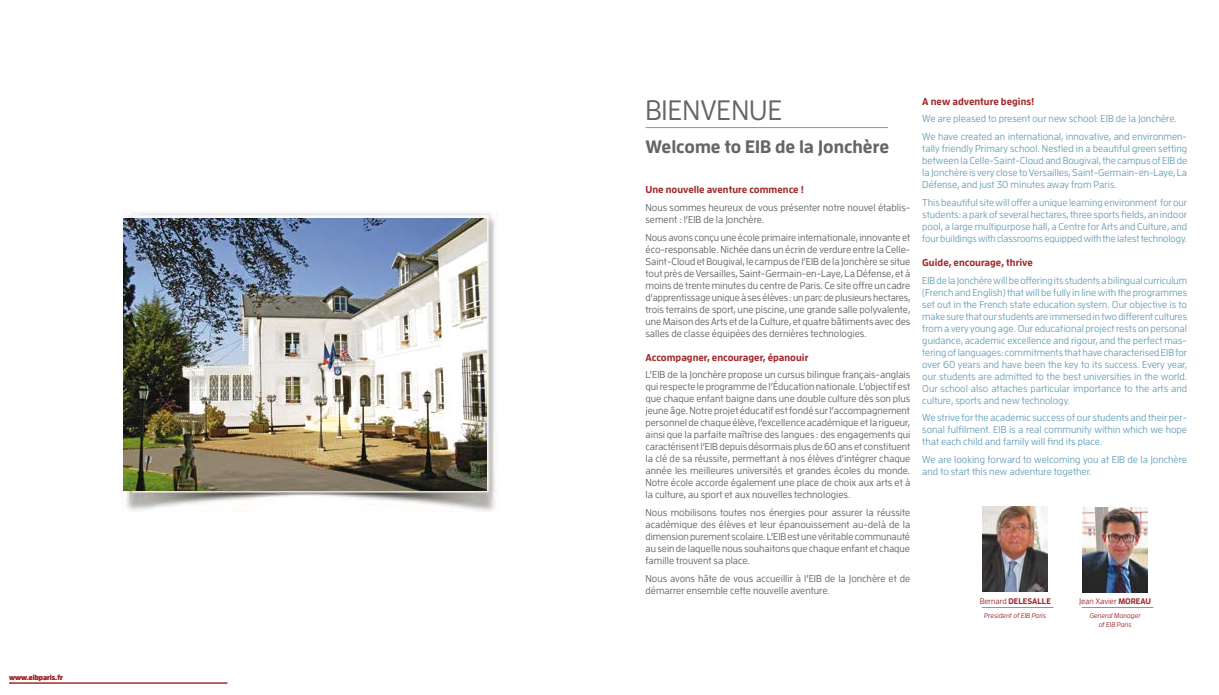
<style>
.page{position:relative;width:1219px;height:695px;background:#fff}
.page>*{position:absolute;margin:0;border:0;box-sizing:border-box;transform-origin:0 0}
.t1{font:500 28px "Enzo OT";color:#646567}
.t2{font:700 18px "Enzo OT";color:#646567}
.t3{font:500 10px/12px "Enzo OT";color:#646567;text-align:justify}
.t4{font:500 10px/12px "Enzo OT";color:#6ba2b9;text-align:justify}
.t5{font:700 10px "Enzo OT";color:#a22a2e}
.t6{font:500 8.1px "Enzo OT";color:#a22a2e}
.t7{font:700 8.1px "Enzo OT";color:#a22a2e}
.t8{font:700 7.2px "Enzo OT";color:#a22a2e}
.t9{font:italic 500 7px/8.4px "Enzo OT";color:#a22a2e;text-align:center}
.s1{font-weight:500}
.s2{font-weight:700}
</style>
<div class="page">
<img style="left:121px;top:212px;width:377px;height:299px">
<img style="left:1083px;top:507px;width:65px;height:85px">
<img style="left:983px;top:506px;width:65px;height:85px">
<hr style="left:1082px;top:607px;width:71px;height:1px;background:#a22a2e">
<hr style="left:982px;top:607px;width:71px;height:1px;background:#a22a2e">
<img style="left:123px;top:218px;width:363px;height:273px">
<hr style="left:9px;top:682px;width:218px;height:1px;background:#a22a2e">
<hr style="left:645px;top:127px;width:243px;height:1px;background:#6ba2b9">
<p class="t8" style="left:9px;top:673px;width:55px">www.eibparis.fr</p>
<h1 class="t1" style="left:645px;top:93px;width:138px">BIENVENUE</h1>
<h2 class="t2" style="left:645px;top:136px;width:245px">Welcome to EIB de la Jonchère</h2>
<p class="t5" style="left:645px;top:184px;width:160px">Une nouvelle aventure commence !</p>
<p class="t3" style="left:645px;top:201px;width:266px">Nous sommes heureux de vous présenter notre nouvel établis&shy;sement : l’EIB de la Jonchère.</p>
<p class="t3" style="left:645px;top:231px;width:266px">Nous avons conçu une école primaire internationale, innovante et éco-responsable. Nichée dans un écrin de verdure entre la Celle-Saint-Cloud et Bougival, le campus de l’EIB de la Jonchère se situe tout près de Versailles, Saint-Germain-en-Laye, La Défense, et à moins de trente minutes du centre de Paris. Ce site offre un cadre d’apprentissage unique à ses élèves : un parc de plusieurs hectares, trois terrains de sport, une piscine, une grande salle polyvalente, une Maison des Arts et de la Culture, et quatre bâtiments avec des salles de classe équipées des dernières technologies.</p>
<p class="t5" style="left:645px;top:351px;width:164px">Accompagner, encourager, épanouir</p>
<p class="t3" style="left:645px;top:368px;width:266px">L’EIB de la Jonchère propose un cursus bilingue français-anglais qui respecte le programme de l’Éducation nationale. L’objectif est que chaque enfant baigne dans une double culture dès son plus jeune âge. Notre projet éducatif est fondé sur l’accompagnement personnel de chaque élève, l’excellence académique et la rigueur, ainsi que la parfaite maîtrise des langues : des engagements qui caractérisent l’EIB depuis désormais plus de 60 ans et constituent la clé de sa réussite, permettant à nos élèves d’intégrer chaque année les meilleures universités et grandes écoles du monde.<br>Notre école accorde également une place de choix aux arts et à la culture, au sport et aux nouvelles technologies.</p>
<p class="t3" style="left:645px;top:506px;width:266px">Nous mobilisons toutes nos énergies pour assurer la réussite académique des élèves et leur épanouissement au-delà de la dimension purement scolaire. L’EIB est une véritable communauté au sein de laquelle nous souhaitons que chaque enfant et chaque famille trouvent sa place.</p>
<p class="t3" style="left:645px;top:572px;width:266px">Nous avons hâte de vous accueillir à l’EIB de la Jonchère et de démarrer ensemble cette nouvelle aventure.</p>
<p class="t5" style="left:922px;top:95px;width:114px">A new adventure begins!</p>
<p class="t4" style="left:922px;top:110px;width:266px;line-height:17.7px">We are pleased to present our new school: EIB de la Jonchère.<br>We have created an international, innovative, and environmen-</p>
<p class="t4" style="left:922px;top:142px;width:266px">tally friendly Primary school. Nestled in a beautiful green setting between la Celle-Saint-Cloud and Bougival, the campus of EIB de la Jonchère is very close to Versailles, Saint-Germain-en-Laye, La Défense, and just 30 minutes away from Paris.</p>
<p class="t4" style="left:922px;top:196px;width:266px">This beautiful site will offer a unique learning environment for our students: a park of several hectares, three sports fields, an indoor pool, a large multipurpose hall, a Centre for Arts and Culture, and four buildings with classrooms equipped with the latest technology.</p>
<p class="t5" style="left:922px;top:256px;width:112px">Guide, encourage, thrive</p>
<p class="t4" style="left:922px;top:274px;width:266px">EIB de la Jonchère will be offering its students a bilingual curriculum (French and English) that will be fully in line with the programmes set out in the French state education system. Our objective is to make sure that our students are immersed in two different cultures from a very young age. Our educational project rests on personal guidance, academic excellence and rigour, and the perfect mas&shy;tering of languages: commitments that have characterised EIB for over 60 years and have been the key to its success. Every year, our students are admitted to the best universities in the world.<br>Our school also attaches particular importance to the arts and culture, sports and new technology.</p>
<p class="t4" style="left:922px;top:411px;width:266px">We strive for the academic success of our students and their per&shy;sonal fulfilment. EIB is a real community within which we hope that each child and family will find its place.</p>
<p class="t4" style="left:922px;top:453px;width:266px">We are looking forward to welcoming you at EIB de la Jonchère and to start this new adventure together.</p>
<p class="t7" style="left:980px;top:596px;width:73px"><span class="s1">Bernard</span> DELESALLE</p>
<p class="t9" style="left:984px;top:611px;width:64px">President of EIB Paris</p>
<p class="t6" style="left:1079px;top:596px;width:73px">Jean Xavier <span class="s2">MOREAU</span></p>
<p class="t9" style="left:1090px;top:611px;width:52px">General Manager of EIB Paris</p>
</div>
